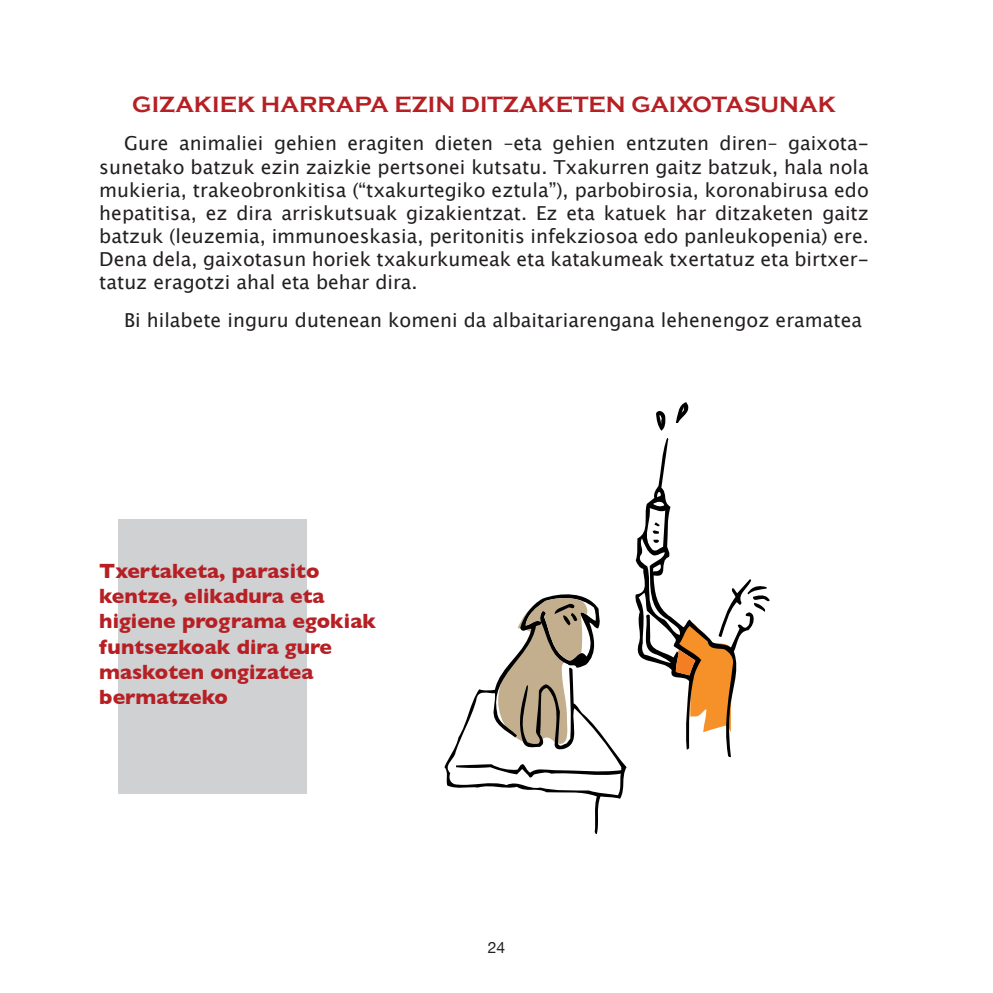
<style>
.page{position:relative;width:993px;height:993px;background:#fff}
.page>*{position:absolute;margin:0;border:0;box-sizing:border-box;transform-origin:0 0}
.t1{font:700 22.75px "Copperplate Gothic";color:#b62024}
.t2{font:700 21px/25.2px "Gill Sans";color:#b62024}
.t3{font:19.25px/23.1px "Lucida Grande";color:#231f20;text-align:justify}
.t4{font:15.75px "Helvetica Neue";color:#231f20}
</style>
<div class="page">
<svg style="left:675px;top:402px;width:14px;height:21px"></svg>
<svg style="left:656px;top:411px;width:9px;height:19px"></svg>
<svg style="left:444px;top:594px;width:182px;height:240px"></svg>
<svg style="left:635px;top:438px;width:134px;height:319px"></svg>
<svg style="left:498px;top:596px;width:98px;height:147px"></svg>
<div style="left:118px;top:518px;width:188px;height:274px;background:#cfd1d3"></div>
<p class="t1" style="left:132px;top:92px;width:705px">GIZAKIEK HARRAPA EZIN DITZAKETEN GAIXOTASUNAK</p>
<p class="t3" style="left:99px;top:132px;width:770px;text-indent:25px">Gure animaliei gehien eragiten dieten –eta gehien entzuten diren– gaixota&shy;sunetako batzuk ezin zaizkie pertsonei kutsatu. Txakurren gaitz batzuk, hala nola mukieria, trakeobronkitisa (“txakurtegiko eztula”), parbobirosia, koronabirusa edo hepatitisa, ez dira arriskutsuak gizakientzat. Ez eta katuek har ditzaketen gaitz batzuk (leuzemia, immunoeskasia, peritonitis infekziosoa edo panleukopenia) ere.<br>Dena dela, gaixotasun horiek txakurkumeak eta katakumeak txertatuz eta birtxer&shy;tatuz eragotzi ahal eta behar dira.</p>
<p class="t3" style="left:124px;top:309px;width:739px">Bi hilabete inguru dutenean komeni da albaitariarengana lehenengoz eramatea</p>
<p class="t2" style="left:99px;top:558px;width:278px">Txertaketa, parasito kentze, elikadura eta higiene programa egokiak funtsezkoak dira gure maskoten ongizatea bermatzeko</p>
<p class="t4" style="left:487px;top:938px;width:19px">24</p>
</div>
